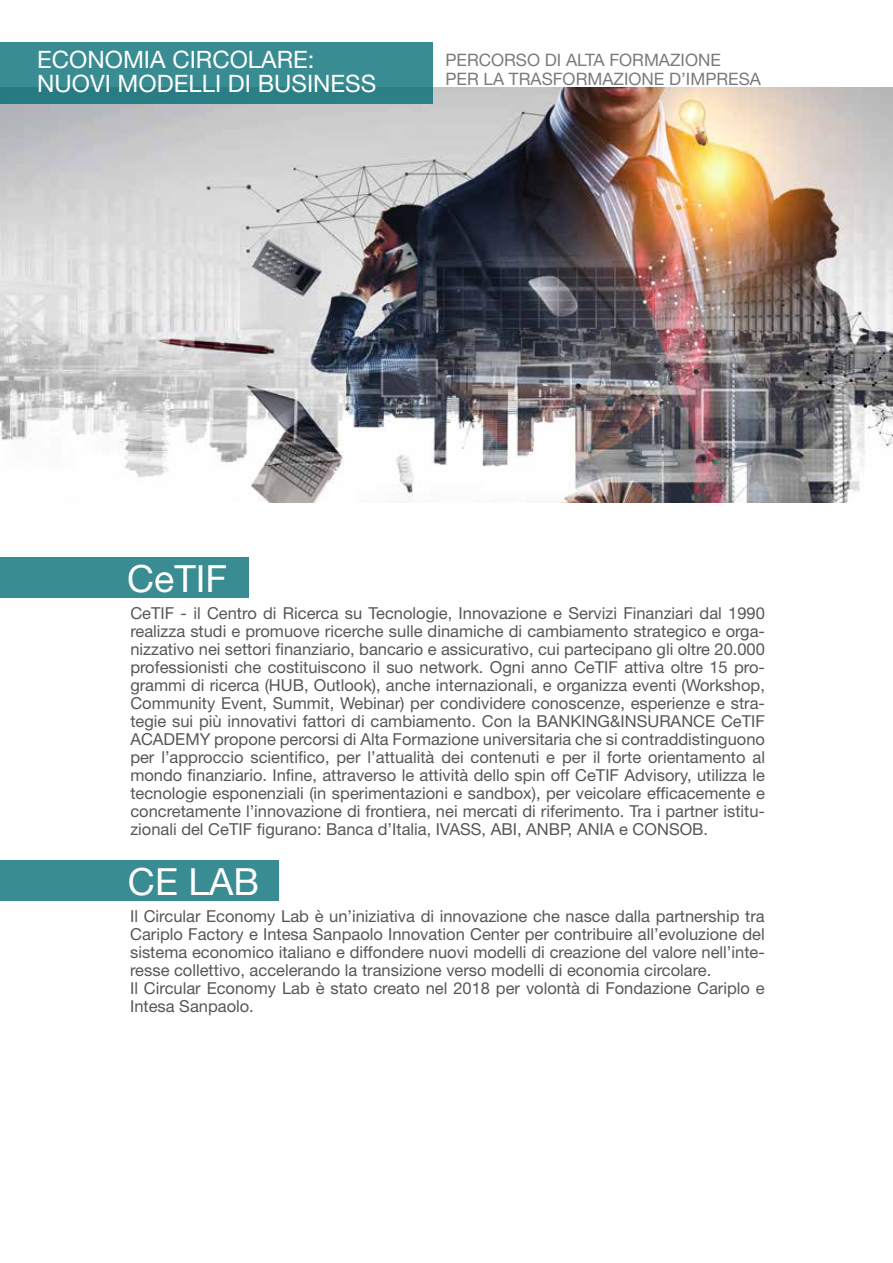
<style>
.page{position:relative;width:893px;height:1263px;background:#fff}
.page>*{position:absolute;margin:0;border:0;box-sizing:border-box;transform-origin:0 0}
.t1{font:37.5px "Helvetica Neue LT Std";color:#fff}
.t2{font:24px/24px "Helvetica Neue LT Std";color:#fff}
.t3{font:17.1px/18.1px "Helvetica Neue LT Std";color:#7c7b7b}
.t4{font:16.5px/18px "Helvetica Neue LT Std";color:#575756;text-align:justify}
</style>
<div class="page">
<img style="left:0;top:88px;width:893px;height:415px">
<div style="left:0;top:557px;width:249px;height:41px;background:#398c92"></div>
<div style="left:0;top:861px;width:279px;height:40px;background:#398c92"></div>
<div style="left:0;top:43px;width:433px;height:61px;background:linear-gradient(to right,#34878d,#36898f)"></div>
<h2 class="t2" style="left:37px;top:47px;width:341px">ECONOMIA CIRCOLARE:<br>NUOVI MODELLI DI BUSINESS</h2>
<p class="t3" style="left:445px;top:51px;width:317px">PERCORSO DI ALTA FORMAZIONE<br>PER LA TRASFORMAZIONE D’IMPRESA</p>
<h1 class="t1" style="left:127px;top:556px;width:101px">CeTIF</h1>
<p class="t4" style="left:130px;top:604px;width:636px">CeTIF - il Centro di Ricerca su Tecnologie, Innovazione e Servizi Finanziari dal 1990 realizza studi e promuove ricerche sulle dinamiche di cambiamento strategico e orga&shy;nizzativo nei settori finanziario, bancario e assicurativo, cui partecipano gli oltre 20.000 professionisti che costituiscono il suo network. Ogni anno CeTIF attiva oltre 15 pro&shy;grammi di ricerca (HUB, Outlook), anche internazionali, e organizza eventi (Workshop, Community Event, Summit, Webinar) per condividere conoscenze, esperienze e stra&shy;tegie sui più innovativi fattori di cambiamento. Con la BANKING&amp;INSURANCE CeTIF ACADEMY propone percorsi di Alta Formazione universitaria che si contraddistinguono per l’approccio scientifico, per l’attualità dei contenuti e per il forte orientamento al mondo finanziario. Infine, attraverso le attività dello spin off CeTIF Advisory, utilizza le tecnologie esponenziali (in sperimentazioni e sandbox), per veicolare efficacemente e concretamente l’innovazione di frontiera, nei mercati di riferimento. Tra i partner istitu&shy;zionali del CeTIF figurano: Banca d’Italia, IVASS, ABI, ANBP, ANIA e CONSOB.</p>
<h1 class="t1" style="left:128px;top:859px;width:133px">CE LAB</h1>
<p class="t4" style="left:130px;top:907px;width:636px;text-align:left">Il Circular Economy Lab è un’iniziativa di innovazione che nasce dalla partnership tra Cariplo Factory e Intesa Sanpaolo Innovation Center per contribuire all’evoluzione del sistema economico italiano e diffondere nuovi modelli di creazione del valore nell’inte&shy;resse collettivo, accelerando la transizione verso modelli di economia circolare.<br>Il Circular Economy Lab è stato creato nel 2018 per volontà di Fondazione Cariplo e Intesa Sanpaolo.</p>
</div>
